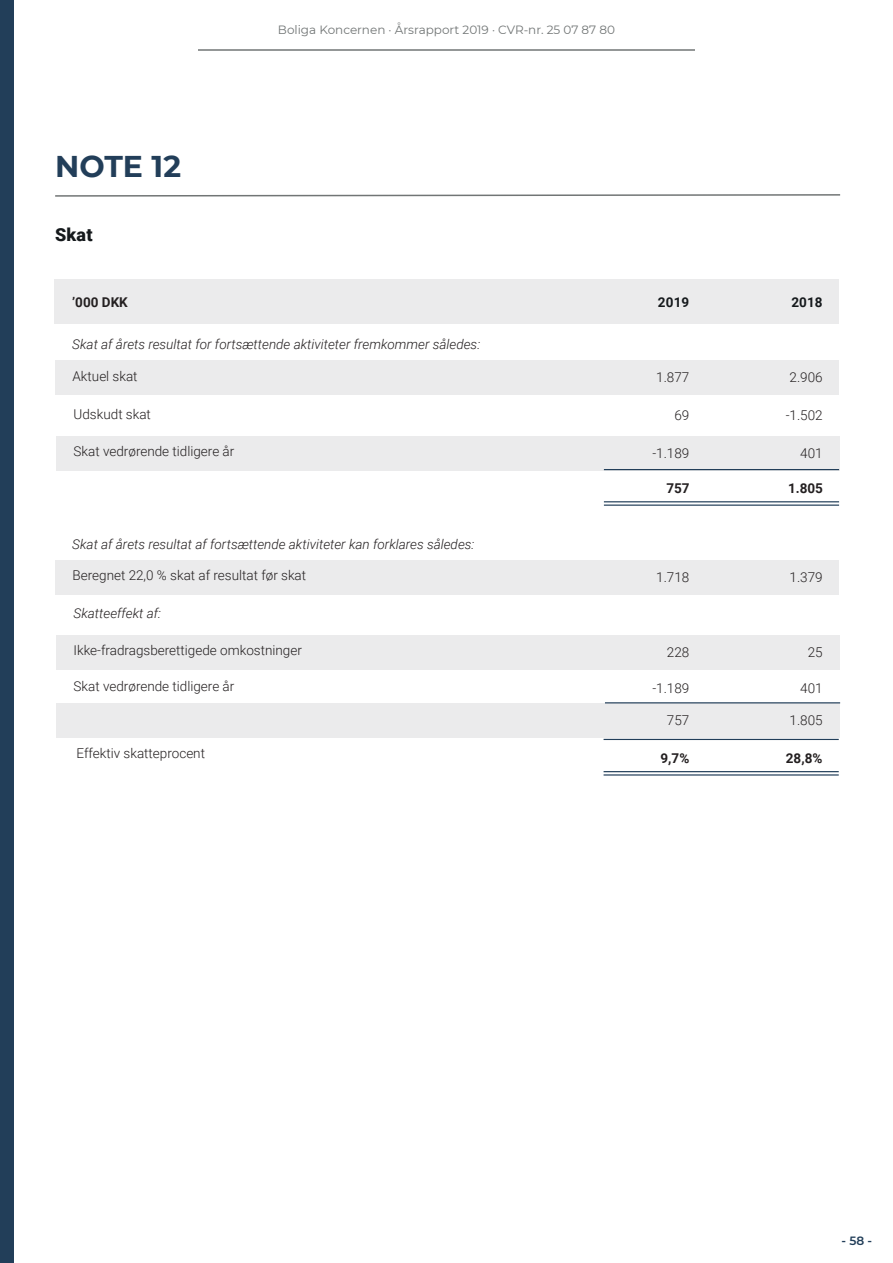
<style>
.page{position:relative;width:893px;height:1263px;background:#fff}
.page>*{position:absolute;margin:0;border:0;box-sizing:border-box;transform-origin:0 0}
.t1{font:700 30px "Montserrat";color:#223e59}
.t2{font:900 18px "Roboto";color:#15191c}
.t3{font:300 13.5px "Roboto";color:#231f20}
.t4{font:italic 300 13.5px "Roboto";color:#231f20}
.t5{font:700 13.5px "Roboto";color:#231f20}
.t6{font:700 13.5px "Roboto";letter-spacing:.01em;color:#15191c}
.t7{font:12px "Montserrat";color:#717575}
.t8{font:600 12px "Montserrat";color:#223e59}
</style>
<div class="page">
<hr style="left:198px;top:50px;width:497px;height:1px;background:#717575">
<div style="left:0;top:0;width:14px;height:1263px;background:#223e59"></div>
<div style="left:56px;top:436px;width:784px;height:35px;background:#ebebec"></div>
<div style="left:55px;top:279px;width:784px;height:44px;background:#ebebec"></div>
<svg style="left:55px;top:194px;width:786px;height:3px"></svg>
<div style="left:55px;top:360px;width:784px;height:35px;background:#ebebec"></div>
<hr style="left:604px;top:469px;width:235px;height:1px;background:#223e59">
<hr style="left:604px;top:501px;width:235px;height:1px;background:#223e59">
<hr style="left:604px;top:504px;width:235px;height:2px;background:#223e59">
<div style="left:56px;top:635px;width:784px;height:35px;background:#ebebec"></div>
<div style="left:55px;top:560px;width:784px;height:35px;background:#ebebec"></div>
<hr style="left:604px;top:739px;width:235px;height:1px;background:#223e59">
<hr style="left:604px;top:771px;width:235px;height:1px;background:#223e59">
<hr style="left:604px;top:774px;width:235px;height:1px;background:#223e59">
<div style="left:56px;top:703px;width:784px;height:35px;background:#ebebec"></div>
<hr style="left:605px;top:702px;width:235px;height:1px;background:#223e59">
<h1 class="t1" style="left:55px;top:145px;width:127px">NOTE 12</h1>
<h2 class="t2" style="left:55px;top:222px;width:39px">Skat</h2>
<p class="t7" style="left:278px;top:21px;width:339px">Boliga Koncernen · Årsrapport 2019 · CVR-nr. 25 07 87 80</p>
<p class="t5" style="left:72px;top:293px;width:57px">’000 DKK</p>
<p class="t6" style="left:658px;top:292px;width:33px">2019</p>
<p class="t6" style="left:791px;top:292px;width:33px">2018</p>
<p class="t4" style="left:72px;top:335px;width:409px">Skat af årets resultat for fortsættende aktiviteter fremkommer således:</p>
<p class="t3" style="left:73px;top:366px;width:67px">Aktuel skat</p>
<p class="t3" style="left:656px;top:368px;width:35px">1.877</p>
<p class="t3" style="left:789px;top:368px;width:35px">2.906</p>
<p class="t3" style="left:74px;top:404px;width:79px">Udskudt skat</p>
<p class="t3" style="left:674px;top:406px;width:16px">69</p>
<p class="t3" style="left:786px;top:406px;width:39px">-1.502</p>
<p class="t3" style="left:74px;top:442px;width:162px">Skat vedrørende tidligere år</p>
<p class="t3" style="left:652px;top:443px;width:39px">-1.189</p>
<p class="t3" style="left:800px;top:443px;width:24px">401</p>
<p class="t4" style="left:72px;top:534px;width:404px">Skat af årets resultat af fortsættende aktiviteter kan forklares således:</p>
<p class="t5" style="left:666px;top:479px;width:25px">757</p>
<p class="t5" style="left:788px;top:479px;width:36px">1.805</p>
<p class="t3" style="left:73px;top:566px;width:235px">Beregnet 22,0 % skat af resultat før skat</p>
<p class="t3" style="left:656px;top:567px;width:35px">1.718</p>
<p class="t3" style="left:789px;top:567px;width:35px">1.379</p>
<p class="t4" style="left:74px;top:604px;width:89px">Skatteeffekt af:</p>
<p class="t3" style="left:74px;top:641px;width:230px">Ikke-fradragsberettigede omkostninger</p>
<p class="t3" style="left:667px;top:643px;width:24px">228</p>
<p class="t3" style="left:808px;top:643px;width:16px">25</p>
<p class="t3" style="left:74px;top:677px;width:162px">Skat vedrørende tidligere år</p>
<p class="t3" style="left:652px;top:678px;width:39px">-1.189</p>
<p class="t3" style="left:800px;top:678px;width:24px">401</p>
<p class="t3" style="left:667px;top:711px;width:24px">757</p>
<p class="t3" style="left:789px;top:711px;width:35px">1.805</p>
<p class="t3" style="left:77px;top:743px;width:130px">Effektiv skatteprocent</p>
<p class="t5" style="left:661px;top:748px;width:30px">9,7%</p>
<p class="t5" style="left:786px;top:748px;width:38px">28,8%</p>
<p class="t8" style="left:841px;top:1232px;width:32px">- 58 -</p>
</div>
